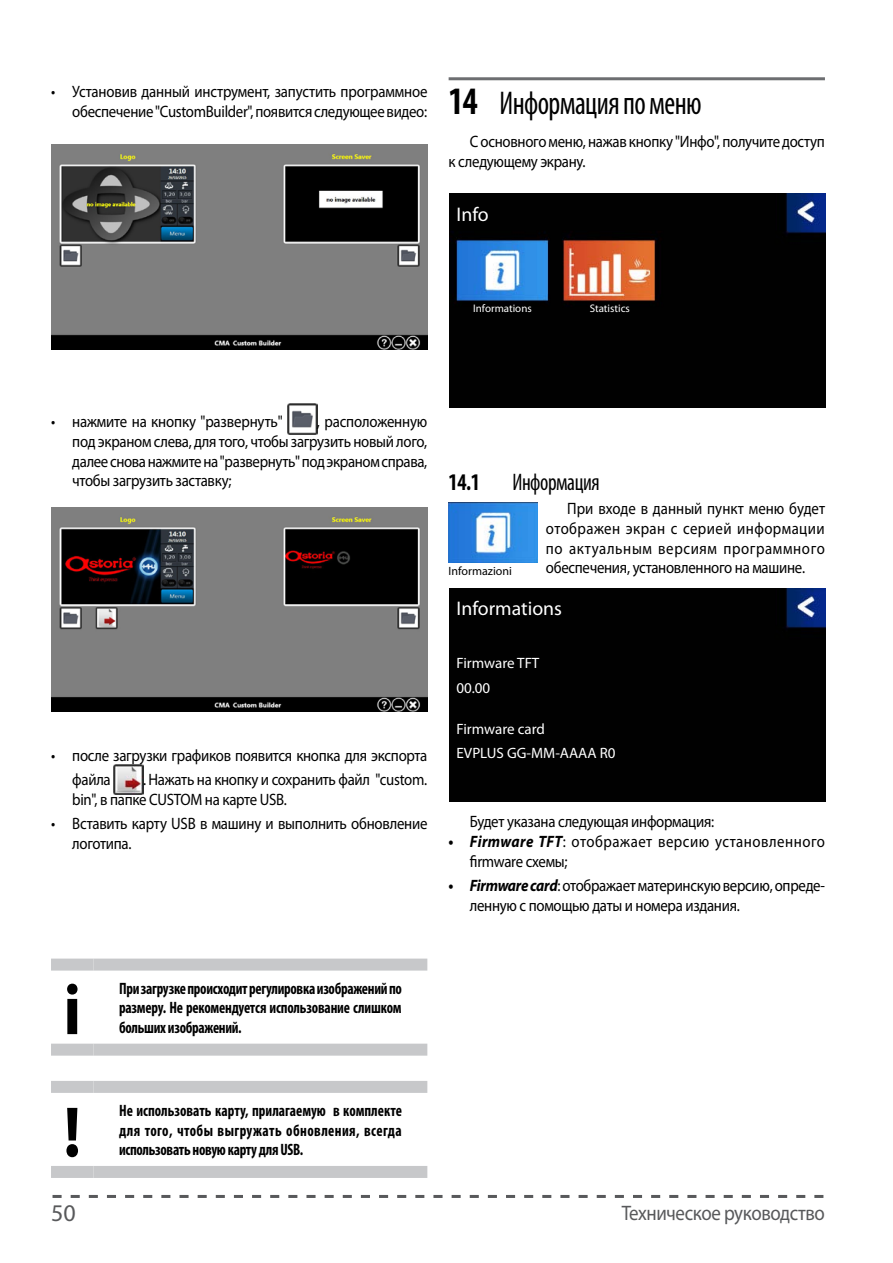
<style>
.page{position:relative;width:893px;height:1263px;background:#fff}
.page>*{position:absolute;margin:0;border:0;box-sizing:border-box;transform-origin:0 0}
.t1{font:700 72px "Myriad Pro";color:#000;scale:.9 1}
.t2{font:condensed 33px "Myriad Pro";letter-spacing:-.02em;color:#000;scale:.9 1}
.t3{font:condensed 24px "Myriad Pro";letter-spacing:-.02em;color:#000;scale:.9 1}
.t4{font:700 condensed 24px "Myriad Pro";color:#000;scale:.9 1}
.t5{font:24px "Myriad Pro";color:#58595b}
.t6{font:21px "Myriad Pro";letter-spacing:-.02em;color:#58595b;scale:.9 1}
.t7{font:19.8px "Myriad Pro";color:#fff}
.t8{font:16.5px/19.8px "Myriad Pro";letter-spacing:-.02em;color:#000;scale:.9 1}
.t9{font:700 condensed 16.5px/19.8px "Myriad Pro";letter-spacing:-.015em;color:#000;text-align:justify;scale:.9 1}
.t10{font:16.5px/19.8px "Myriad Pro";letter-spacing:.035em;color:#000;scale:.9 1}
.t11{font:15px/24.2px "Myriad Pro";color:#fff}
.t12{font:12px "Myriad Pro";color:#000}
.t13{font:10.95px "Myriad Pro";color:#fff}
.s1{font-weight:700;font-size:39px}
.s2{font-weight:700;font-style:italic}
</style>
<div class="page">
<svg style="left:53px;top:1195px;width:770px;height:3px"></svg>
<img style="left:449px;top:503px;width:88px;height:59px">
<hr style="left:449px;top:77px;width:376px;height:3px;background:#6d6e71">
<img style="left:287px;top:404px;width:30px;height:30px">
<img style="left:113px;top:764px;width:30px;height:30px">
<img style="left:51px;top:145px;width:376px;height:204px">
<img style="left:51px;top:507px;width:376px;height:205px">
<div style="left:51px;top:1081px;width:43px;height:12px;background:#c7c8ca"></div>
<div style="left:51px;top:1166px;width:43px;height:12px;background:#c7c8ca"></div>
<div style="left:94px;top:1081px;width:333px;height:12px;background:#c7c8ca"></div>
<div style="left:94px;top:1166px;width:333px;height:12px;background:#c7c8ca"></div>
<div style="left:51px;top:958px;width:43px;height:12px;background:#c7c8ca"></div>
<div style="left:51px;top:1044px;width:43px;height:12px;background:#c7c8ca"></div>
<div style="left:94px;top:958px;width:333px;height:12px;background:#c7c8ca"></div>
<div style="left:94px;top:1044px;width:333px;height:12px;background:#c7c8ca"></div>
<div style="left:449px;top:588px;width:376px;height:213px;background:#010101"></div>
<img style="left:449px;top:194px;width:376px;height:213px">
<p class="t8" style="left:51px;top:82px;width:420px;text-align:right">• Установив данный инструмент, запустить программное обеспечение "CustomBuilder", появится следующее видео:</p>
<h2 class="t2" style="left:449px;top:83px;width:283px"><span class="s1">14</span> Информация по меню</h2>
<p class="t8" style="left:449px;top:131px;width:420px;text-indent:21px">С основного меню, нажав кнопку "Инфо", получите доступ к следующему экрану.</p>
<p class="t7" style="left:456px;top:202px;width:34px">Info</p>
<p class="t13" style="left:473px;top:302px;width:60px">Informations</p>
<p class="t13" style="left:590px;top:302px;width:42px">Statistics</p>
<p class="t8" style="left:51px;top:411px;width:259px">• нажмите на кнопку "развернуть"</p>
<p class="t8" style="left:72px;top:411px;width:396px;text-align:justify;text-indent:245px">, расположенную под экраном слева, для того, чтобы загрузить новый лого, далее снова нажмите на "развернуть" под экраном справа, чтобы загрузить заставку;</p>
<p class="t8" style="left:72px;top:743px;width:396px;line-height:24.3px;text-indent:-21px">• после загрузки графиков появится кнопка для экспорта файла</p>
<p class="t8" style="left:72px;top:769px;width:396px;text-indent:71px">. Нажать на кнопку и сохранить файл "custom. bin", в папке CUSTOM на карте USB.</p>
<p class="t8" style="left:72px;top:813px;width:396px;text-indent:-21px">• Вставить карту USB в машину и выполнить обновление логотипа.</p>
<h3 class="t4" style="left:449px;top:467px;width:36px">14.1</h3>
<h3 class="t3" style="left:512px;top:468px;width:98px">Информация</h3>
<p class="t8" style="left:546px;top:498px;width:312px;text-align:justify;text-indent:21px">При входе в данный пункт меню будет отображен экран с серией информации по актуальным версиям программного обеспечения, установленного на машине.</p>
<p class="t12" style="left:449px;top:563px;width:65px">Informazioni</p>
<p class="t7" style="left:456px;top:596px;width:107px">Informations</p>
<p class="t11" style="left:456px;top:651px;width:84px">Firmware TFT<br>00.00</p>
<p class="t11" style="left:456px;top:716px;width:161px">Firmware card<br>EVPLUS GG-MM-AAAA R0</p>
<p class="t8" style="left:470px;top:812px;width:273px">Будет указана следующая информация:</p>
<p class="t10" style="left:470px;top:831px;width:396px;text-indent:-21px"><span class="s2">• Firmware TFT</span>: отображает версию установленного firmware схемы;</p>
<p class="t8" style="left:470px;top:875px;width:396px;text-indent:-21px"><span class="s2">• Firmware card</span>: отображает материнскую версию, опреде&shy;ленную с помощью даты и номера издания.</p>
<h1 class="t1" style="left:63px;top:963px;width:21px">i</h1>
<p class="t9" style="left:119px;top:978px;width:316px">При загрузке происходит регулировка изображений по размеру. Не рекомендуется использование слишком больших изображений.</p>
<h1 class="t1" style="left:64px;top:1085px;width:21px">!</h1>
<p class="t9" style="left:119px;top:1100px;width:316px">Не использовать карту, прилагаемую в комплекте для того, чтобы выгружать обновления, всегда использовать новую карту для USB.</p>
<h3 class="t5" style="left:51px;top:1198px;width:26px">50</h3>
<p class="t6" style="left:622px;top:1200px;width:227px">Техническое руководство</p>
</div>
